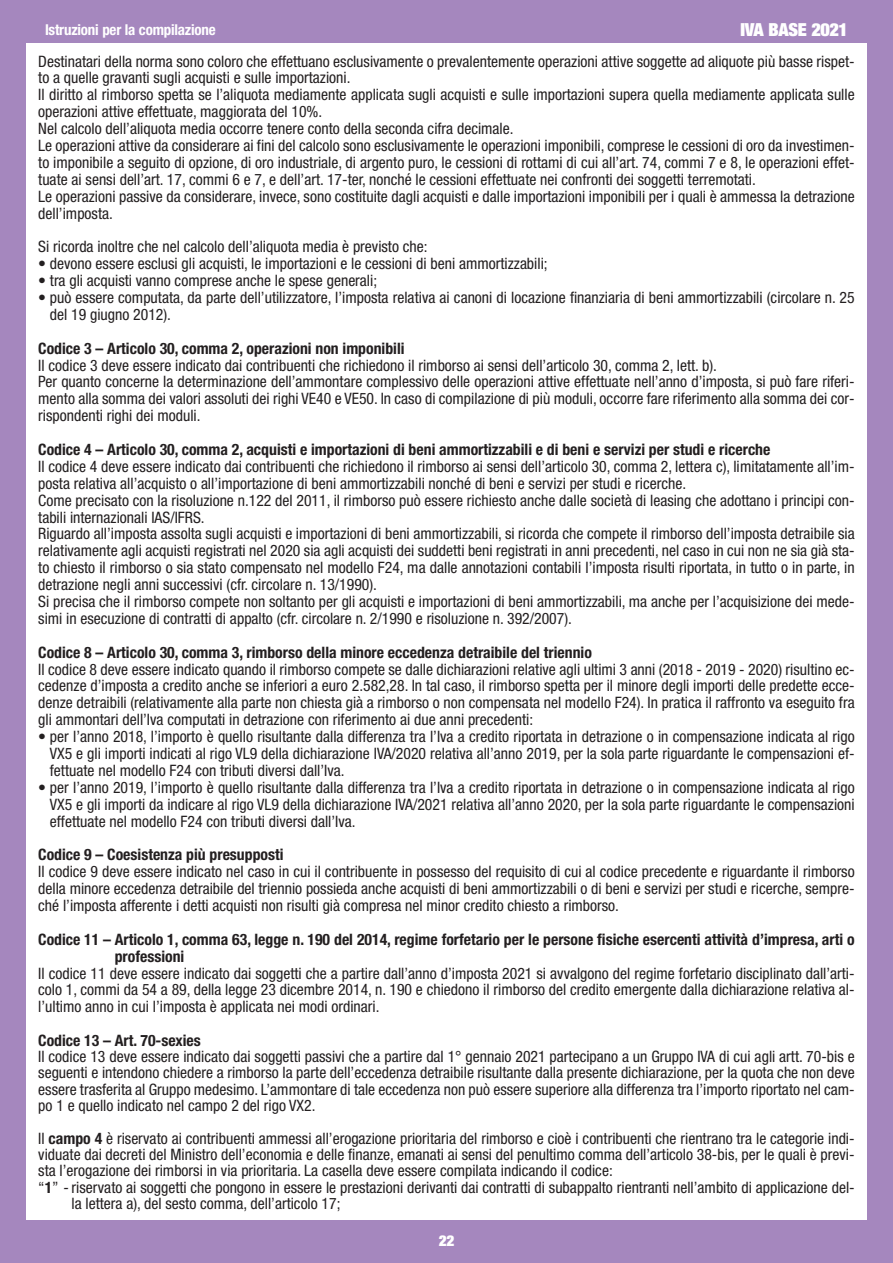
<style>
.page{position:relative;width:893px;height:1263px;background:#fff}
.page>*{position:absolute;margin:0;border:0;box-sizing:border-box;transform-origin:0 0}
.t1{font:900 expanded 18px "Helvetica Neue";letter-spacing:-.015em;color:#fff}
.t2{font:condensed 15.75px/17px "Helvetica Neue";color:#231f20;text-align:justify}
.t3{font:700 condensed 15.75px/17px "Helvetica Neue";color:#231f20}
.t4{font:700 condensed 15px "Helvetica Neue";letter-spacing:-.015em;color:#fff}
.t5{font:900 expanded 15px "Helvetica Neue";color:#fff}
.s1{font-weight:700}
.s2{font-style:italic}
</style>
<div class="page">
<div style="left:0;top:0;width:893px;height:43px;background:#a587be"></div>
<div style="left:0;top:40px;width:26px;height:1185px;background:#a587be"></div>
<div style="left:867px;top:39px;width:26px;height:1185px;background:#a587be"></div>
<div style="left:0;top:1220px;width:893px;height:42px;background:#a587be"></div>
<p class="t4" style="left:45px;top:24px;width:172px">Istruzioni per la compilazione</p>
<p class="t1" style="left:740px;top:24px;width:109px">IVA BASE 2021</p>
<p class="t2" style="left:38px;top:54px;width:818px;text-align:left">Destinatari della norma sono coloro che effettuano esclusivamente o prevalentemente operazioni attive soggette ad aliquote più basse rispet&shy;to a quelle gravanti sugli acquisti e sulle importazioni.<br>Il diritto al rimborso spetta se l’aliquota mediamente applicata sugli acquisti e sulle importazioni supera quella mediamente applicata sulle operazioni attive effettuate, maggiorata del 10%.<br>Nel calcolo dell’aliquota media occorre tenere conto della seconda cifra decimale.<br>Le operazioni attive da considerare ai fini del calcolo sono esclusivamente le operazioni imponibili, comprese le cessioni di oro da investimen&shy;to imponibile a seguito di opzione, di oro industriale, di argento puro, le cessioni di rottami di cui all’art. 74, commi 7 e 8, le operazioni effet&shy;tuate ai sensi dell’art. 17, commi 6 e 7, e dell’art. 17-ter, nonché le cessioni effettuate nei confronti dei soggetti terremotati.<br>Le operazioni passive da considerare, invece, sono costituite dagli acquisti e dalle importazioni imponibili per i quali è ammessa la detrazione dell’imposta.</p>
<p class="t2" style="left:38px;top:240px;width:391px">Si ricorda inoltre che nel calcolo dell’aliquota media è previsto che:</p>
<p class="t2" style="left:38px;top:256px;width:511px">• devono essere esclusi gli acquisti, le importazioni e le cessioni di beni ammortizzabili;</p>
<p class="t2" style="left:38px;top:273px;width:340px">• tra gli acquisti vanno comprese anche le spese generali;</p>
<p class="t2" style="left:50px;top:290px;width:806px;text-indent:-12px">• può essere computata, da parte dell’utilizzatore, l’imposta relativa ai canoni di locazione finanziaria di beni ammortizzabili (circolare n. 25 del 19 giugno 2012).</p>
<p class="t3" style="left:38px;top:341px;width:368px">Codice 3 – Articolo 30, comma 2, operazioni non imponibili</p>
<p class="t2" style="left:38px;top:358px;width:818px;text-align:left">Il codice 3 deve essere indicato dai contribuenti che richiedono il rimborso ai sensi dell’articolo 30, comma 2, lett. b).<br>Per quanto concerne la determinazione dell’ammontare complessivo delle operazioni attive effettuate nell’anno d’imposta, si può fare riferi&shy;mento alla somma dei valori assoluti dei righi VE40 e VE50. In caso di compilazione di più moduli, occorre fare riferimento alla somma dei cor&shy;rispondenti righi dei moduli.</p>
<p class="t3" style="left:38px;top:442px;width:734px">Codice 4 – Articolo 30, comma 2, acquisti e importazioni di beni ammortizzabili e di beni e servizi per studi e ricerche</p>
<p class="t2" style="left:38px;top:459px;width:818px;text-align:left">Il codice 4 deve essere indicato dai contribuenti che richiedono il rimborso ai sensi dell’articolo 30, comma 2, lettera c), limitatamente all’im&shy;posta relativa all’acquisto o all’importazione di beni ammortizzabili nonché di beni e servizi per studi e ricerche.<br>Come precisato con la risoluzione n.122 del 2011, il rimborso può essere richiesto anche dalle società di leasing che adottano i principi con&shy;tabili internazionali IAS/IFRS.<br>Riguardo all’imposta assolta sugli acquisti e importazioni di beni ammortizzabili, si ricorda che compete il rimborso dell’imposta detraibile sia relativamente agli acquisti registrati nel 2020 sia agli acquisti dei suddetti beni registrati in anni precedenti, nel caso in cui non ne sia già sta&shy;to chiesto il rimborso o sia stato compensato nel modello F24, ma dalle annotazioni contabili l’imposta risulti riportata, in tutto o in parte, in detrazione negli anni successivi (cfr. circolare n. 13/1990).<br>Si precisa che il rimborso compete non soltanto per gli acquisti e importazioni di beni ammortizzabili, ma anche per l’acquisizione dei mede&shy;simi in esecuzione di contratti di appalto (cfr. circolare n. 2/1990 e risoluzione n. 392/2007).</p>
<p class="t3" style="left:38px;top:645px;width:555px">Codice 8 – Articolo 30, comma 3, rimborso della minore eccedenza detraibile del triennio</p>
<p class="t2" style="left:38px;top:662px;width:818px">Il codice 8 deve essere indicato quando il rimborso compete se dalle dichiarazioni relative agli ultimi 3 anni (2018 - 2019 - 2020) risultino ec&shy;cedenze d’imposta a credito anche se inferiori a euro 2.582,28. In tal caso, il rimborso spetta per il minore degli importi delle predette ecce&shy;denze detraibili (relativamente alla parte non chiesta già a rimborso o non compensata nel modello F24). In pratica il raffronto va eseguito fra gli ammontari dell’Iva computati in detrazione con riferimento ai due anni precedenti:</p>
<p class="t2" style="left:50px;top:729px;width:806px;text-indent:-12px">• per l’anno 2018, l’importo è quello risultante dalla differenza tra l’Iva a credito riportata in detrazione o in compensazione indicata al rigo VX5 e gli importi indicati al rigo VL9 della dichiarazione IVA/2020 relativa all’anno 2019, per la sola parte riguardante le compensazioni ef&shy;fettuate nel modello F24 con tributi diversi dall’Iva.</p>
<p class="t2" style="left:50px;top:780px;width:806px;text-indent:-12px">• per l’anno 2019, l’importo è quello risultante dalla differenza tra l’Iva a credito riportata in detrazione o in compensazione indicata al rigo VX5 e gli importi da indicare al rigo VL9 della dichiarazione IVA/2021 relativa all’anno 2020, per la sola parte riguardante le compensazioni effettuate nel modello F24 con tributi diversi dall’Iva.</p>
<p class="t3" style="left:38px;top:847px;width:247px">Codice 9 – Coesistenza più presupposti</p>
<p class="t2" style="left:38px;top:864px;width:818px">Il codice 9 deve essere indicato nel caso in cui il contribuente in possesso del requisito di cui al codice precedente e riguardante il rimborso della minore eccedenza detraibile del triennio possieda anche acquisti di beni ammortizzabili o di beni e servizi per studi e ricerche, sempre&shy;ché l’imposta afferente i detti acquisti non risulti già compresa nel minor credito chiesto a rimborso.</p>
<p class="t3" style="left:115px;top:932px;width:741px;text-indent:-77px">Codice 11 – Articolo 1, comma 63, legge n. 190 del 2014, regime forfetario per le persone fisiche esercenti attività d’impresa, arti o professioni</p>
<p class="t2" style="left:38px;top:966px;width:818px">Il codice 11 deve essere indicato dai soggetti che a partire dall’anno d’imposta 2021 si avvalgono del regime forfetario disciplinato dall’arti&shy;colo 1, commi da 54 a 89, della legge 23 dicembre 2014, n. 190 e chiedono il rimborso del credito emergente dalla dichiarazione relativa al&shy;l’ultimo anno in cui l’imposta è applicata nei modi ordinari.</p>
<p class="t3" style="left:38px;top:1033px;width:164px">Codice 13 – Art. 70-sexies</p>
<p class="t2" style="left:38px;top:1049px;width:818px;line-height:16.4px">Il codice 13 deve essere indicato dai soggetti passivi che a partire dal 1° gennaio 2021 partecipano a un Gruppo IVA di cui agli artt. 70-bis e seguenti e intendono chiedere a rimborso la parte dell’eccedenza detraibile risultante dalla presente dichiarazione, per la quota che non deve essere trasferita al Gruppo medesimo. L’ammontare di tale eccedenza non può essere superiore alla differenza tra l’importo riportato nel cam&shy;po 1 e quello indicato nel campo 2 del rigo VX2.</p>
<p class="t2" style="left:38px;top:1131px;width:818px">Il <span class="s1">campo 4</span> è riservato ai contribuenti ammessi all’erogazione prioritaria del rimborso e cioè i contribuenti che rientrano tra le categorie indi-</p>
<p class="t2" style="left:38px;top:1147px;width:818px">viduate dai decreti del Ministro dell’economia e delle finanze, emanati ai sensi del penultimo comma dell’articolo 38-bis, per le quali è previ-</p>
<p class="t2" style="left:38px;top:1164px;width:576px">sta l’erogazione dei rimborsi in via prioritaria. La casella deve essere compilata indicando il codice:</p>
<p class="t2" style="left:38px;top:1180px;width:818px">“<span class="s1">1</span>” <span class="s2">-</span> riservato ai soggetti che pongono in essere le prestazioni derivanti dai contratti di subappalto rientranti nell’ambito di applicazione del-</p>
<p class="t2" style="left:72px;top:1196px;width:270px">la lettera a), del sesto comma, dell’articolo 17;</p>
<p class="t5" style="left:439px;top:1235px;width:17px">22</p>
</div>
